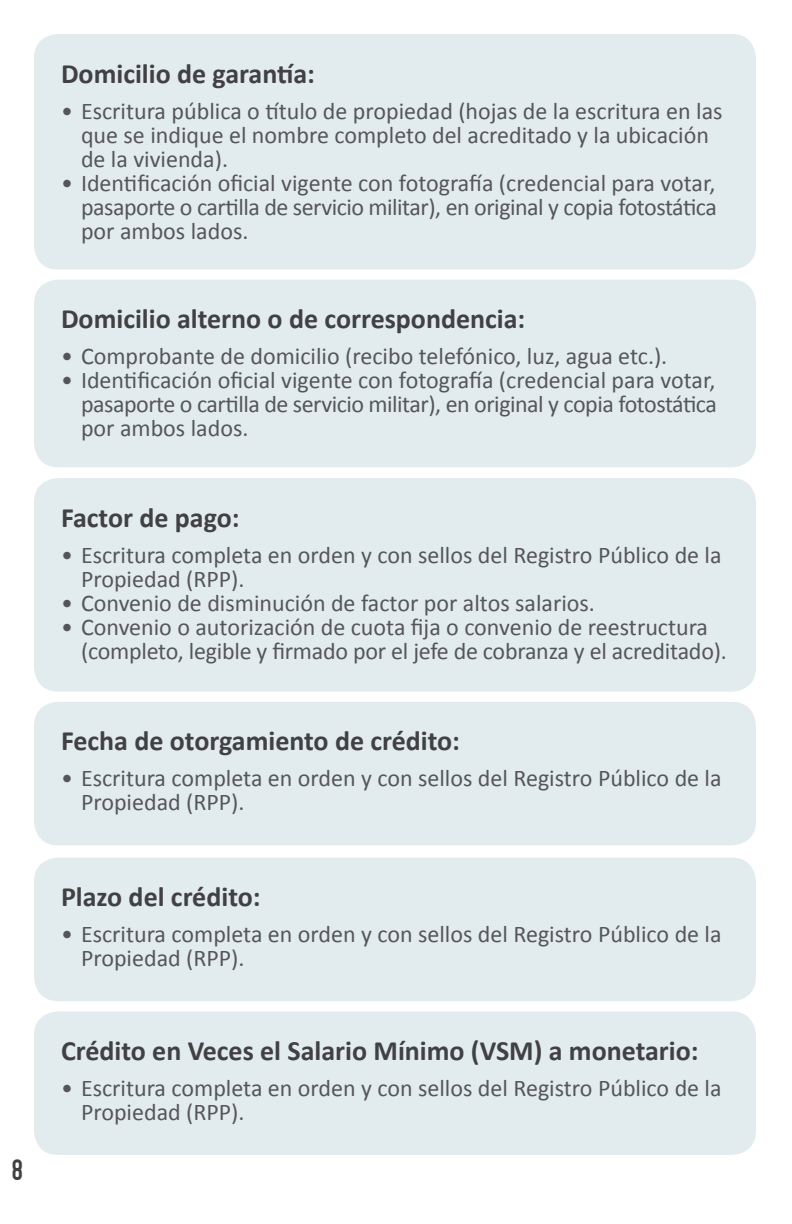
<style>
.page{position:relative;width:792px;height:1224px;background:#fff}
.page>*{position:absolute;margin:0;border:0;box-sizing:border-box;transform-origin:0 0}
.t1{font:700 28px "Calibri";color:#414042}
.t2{font:24px/24px "Calibri";color:#565659}
.t3{font:condensed 24px "BROOKLINE";color:#414042}
</style>
<div class="page">
<div style="left:34px;top:34px;width:722px;height:236px;background:#e2ecef;border-radius:24px"></div>
<div style="left:34px;top:280px;width:722px;height:187px;background:#e2ecef;border-radius:24px"></div>
<div style="left:34px;top:702px;width:722px;height:143px;background:#e2ecef;border-radius:24px"></div>
<div style="left:34px;top:858px;width:722px;height:143px;background:#e2ecef;border-radius:24px"></div>
<div style="left:34px;top:1011px;width:722px;height:144px;background:#e2ecef;border-radius:24px"></div>
<div style="left:34px;top:478px;width:722px;height:214px;background:#e2ecef;border-radius:24px"></div>
<p class="t3" style="left:11px;top:1153px;width:13px">8</p>
<p class="t1" style="left:61px;top:55px;width:256px">Domicilio de garantía:</p>
<p class="t2" style="left:81px;top:99px;width:643px;text-indent:-20px">• Escritura pública o título de propiedad (hojas de la escritura en las que se indique el nombre completo del acreditado y la ubicación de la vivienda).</p>
<p class="t2" style="left:81px;top:171px;width:637px;text-align:justify;text-indent:-20px">• Identificación oficial vigente con fotografía (credencial para votar, pasaporte o cartilla de servicio militar), en original y copia fotostática por ambos lados.</p>
<p class="t1" style="left:61px;top:301px;width:466px">Domicilio alterno o de correspondencia:</p>
<p class="t2" style="left:61px;top:344px;width:608px">• Comprobante de domicilio (recibo telefónico, luz, agua etc.).</p>
<p class="t2" style="left:81px;top:368px;width:637px;text-align:justify;text-indent:-20px">• Identificación oficial vigente con fotografía (credencial para votar, pasaporte o cartilla de servicio militar), en original y copia fotostática por ambos lados.</p>
<p class="t1" style="left:61px;top:500px;width:180px">Factor de pago:</p>
<p class="t2" style="left:81px;top:543px;width:642px;text-indent:-20px">• Escritura completa en orden y con sellos del Registro Público de la<br>Propiedad (RPP).</p>
<p class="t2" style="left:61px;top:591px;width:536px">• Convenio de disminución de factor por altos salarios.</p>
<p class="t2" style="left:81px;top:615px;width:647px;text-indent:-20px">• Convenio o autorización de cuota fija o convenio de reestructura (completo, legible y firmado por el jefe de cobranza y el acreditado).</p>
<p class="t1" style="left:61px;top:723px;width:401px">Fecha de otorgamiento de crédito:</p>
<p class="t2" style="left:81px;top:767px;width:642px;text-indent:-20px">• Escritura completa en orden y con sellos del Registro Público de la<br>Propiedad (RPP).</p>
<p class="t1" style="left:61px;top:879px;width:201px">Plazo del crédito:</p>
<p class="t2" style="left:81px;top:922px;width:642px;text-indent:-20px">• Escritura completa en orden y con sellos del Registro Público de la<br>Propiedad (RPP).</p>
<p class="t1" style="left:61px;top:1033px;width:639px">Crédito en Veces el Salario Mínimo (VSM) a monetario:</p>
<p class="t2" style="left:81px;top:1076px;width:642px;text-indent:-20px">• Escritura completa en orden y con sellos del Registro Público de la<br>Propiedad (RPP).</p>
</div>
